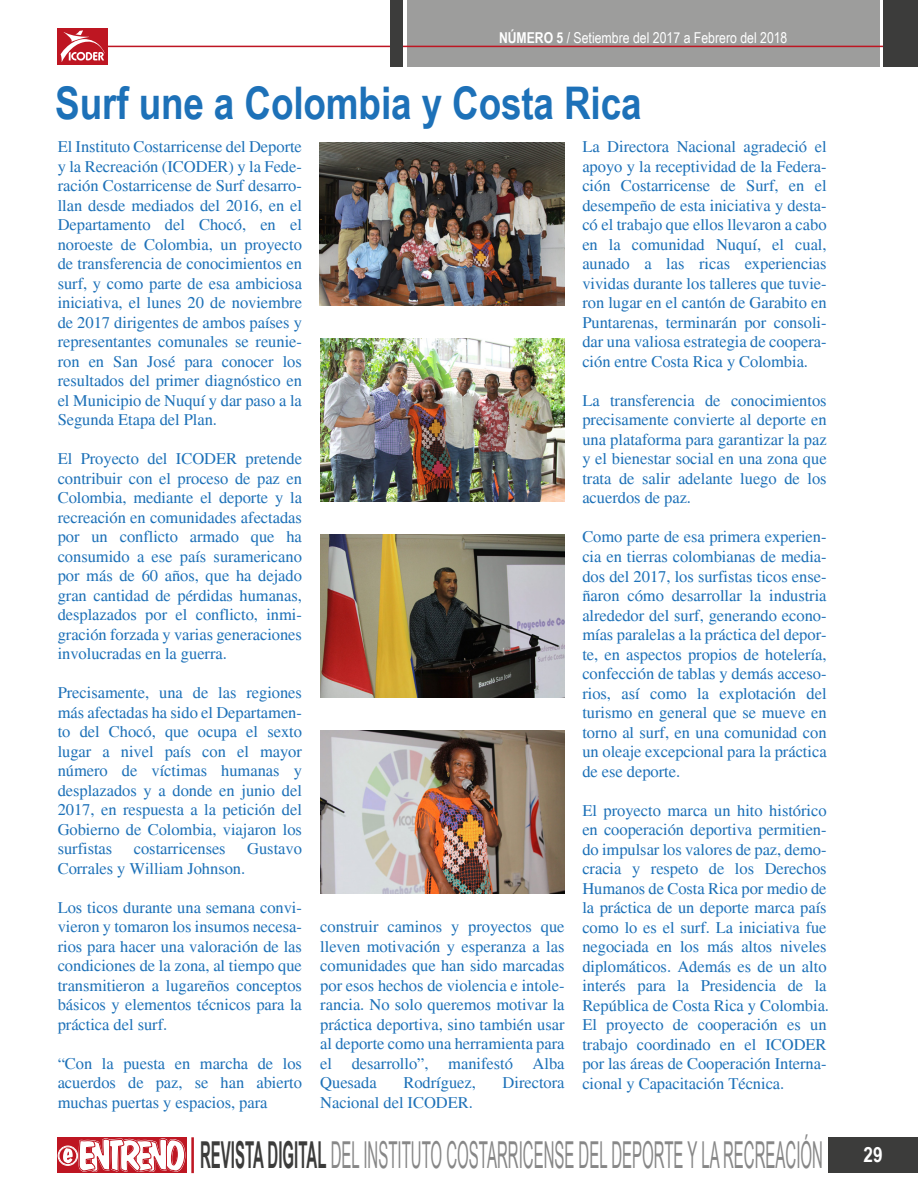
<style>
.page{position:relative;width:918px;height:1188px;background:#fff}
.page>*{position:absolute;margin:0;border:0;box-sizing:border-box;transform-origin:0 0}
.t1{font:700 45px "Arial Narrow";letter-spacing:-.005em;color:#1d71b8}
.t2{font:37.2px "Arial Narrow";color:#878787;scale:.49 1}
.t3{font:16.5px/19.5px "Times";letter-spacing:-.005em;color:#1d71b8;text-align:justify}
.t4{font:15px "Arial Narrow";color:#fff}
.s1{font-weight:700}
.s2{font-weight:700;color:#3c3c3b}
</style>
<div class="page">
<div style="left:407px;top:0;width:472px;height:67px;background:#9d9d9c"></div>
<svg style="left:57px;top:1137px;width:6px;height:36px"></svg>
<svg style="left:63px;top:1137px;width:123px;height:36px"></svg>
<div style="left:58px;top:1146px;width:20px;height:20px;border:1px solid #fff;border-radius:50%"></div>
<div style="left:59px;top:1147px;width:18px;height:18px;border:1px solid #fff;border-radius:50%"></div>
<hr style="left:191px;top:1137px;width:3px;height:36px;background:#be1622">
<div style="left:828px;top:1137px;width:90px;height:36px;background:#3c3c3b"></div>
<hr style="left:60px;top:46px;width:858px;height:1px;background:#be1622">
<div style="left:58px;top:28px;width:50px;height:37px;background:#be1622"></div>
<svg style="left:61px;top:30px;width:44px;height:32px"></svg>
<div style="left:883px;top:0;width:35px;height:67px;background:#3c3c3b"></div>
<div style="left:390px;top:0;width:13px;height:67px;background:#3c3c3b"></div>
<img style="left:320px;top:143px;width:245px;height:163px">
<img style="left:320px;top:339px;width:245px;height:163px">
<img style="left:320px;top:535px;width:245px;height:163px">
<img style="left:320px;top:730px;width:245px;height:163px">
<p class="t4" style="left:499px;top:27px;width:290px"><span class="s1">NÚMERO 5</span> / Setiembre del 2017 a Febrero del 2018</p>
<h1 class="t1" style="left:55px;top:69px;width:588px">Surf une a Colombia y Costa Rica</h1>
<p class="t3" style="left:58px;top:137px;width:246px">El Instituto Costarricense del Deporte y la Recreación (ICODER) y la Fede&shy;ración Costarricense de Surf desarro&shy;llan desde mediados del 2016, en el Departamento del Chocó, en el noroeste de Colombia, un proyecto de transferencia de conocimientos en surf, y como parte de esa ambiciosa iniciativa, el lunes 20 de noviembre de 2017 dirigentes de ambos países y representantes comunales se reunie&shy;ron en San José para conocer los resultados del primer diagnóstico en el Municipio de Nuquí y dar paso a la Segunda Etapa del Plan.</p>
<p class="t3" style="left:58px;top:449px;width:246px">El Proyecto del ICODER pretende contribuir con el proceso de paz en Colombia, mediante el deporte y la recreación en comunidades afectadas por un conflicto armado que ha consumido a ese país suramericano por más de 60 años, que ha dejado gran cantidad de pérdidas humanas, desplazados por el conflicto, inmi&shy;gración forzada y varias generaciones involucradas en la guerra.</p>
<p class="t3" style="left:58px;top:683px;width:246px">Precisamente, una de las regiones más afectadas ha sido el Departamen&shy;to del Chocó, que ocupa el sexto lugar a nivel país con el mayor número de víctimas humanas y desplazados y a donde en junio del 2017, en respuesta a la petición del Gobierno de Colombia, viajaron los surfistas</p>
<p class="t3" style="left:582px;top:137px;width:246px">La Directora Nacional agradeció el apoyo y la receptividad de la Federa&shy;ción Costarricense de Surf, en el desempeño de esta iniciativa y desta&shy;có el trabajo que ellos llevaron a cabo en la comunidad Nuquí, el cual, aunado a las ricas experiencias vividas durante los talleres que tuvie&shy;ron lugar en el cantón de Garabito en Puntarenas, terminarán por consoli&shy;dar una valiosa estrategia de coopera&shy;ción entre Costa Rica y Colombia.</p>
<p class="t3" style="left:582px;top:391px;width:246px">La transferencia de conocimientos precisamente convierte al deporte en una plataforma para garantizar la paz y el bienestar social en una zona que trata de salir adelante luego de los acuerdos de paz.</p>
<p class="t3" style="left:582px;top:527px;width:246px">Como parte de esa primera experien&shy;cia en tierras colombianas de media&shy;dos del 2017, los surfistas ticos ense&shy;ñaron cómo desarrollar la industria alrededor del surf, generando econo&shy;mías paralelas a la práctica del depor&shy;te, en aspectos propios de hotelería, confección de tablas y demás acceso&shy;rios, así como la explotación del turismo en general que se mueve en torno al surf, en una comunidad con un oleaje excepcional para la práctica de ese deporte.</p>
<p class="t3" style="left:582px;top:800px;width:248px;text-align:left">El proyecto marca un hito histórico en cooperación deportiva permitien&shy;do impulsar los valores de paz, demo&shy;cracia y respeto de los Derechos Humanos de Costa Rica por medio de la práctica de un deporte marca país como lo es el surf. La iniciativa fue negociada en los más altos niveles diplomáticos. Además es de un alto interés para la Presidencia de la República de Costa Rica y Colombia.<br>El proyecto de cooperación es un trabajo coordinado en el ICODER por las áreas de Cooperación Interna&shy;cional y Capacitación Técnica.</p>
<p class="t3" style="left:134px;top:839px;width:93px">costarricenses</p>
<p class="t3" style="left:247px;top:839px;width:56px">Gustavo</p>
<p class="t3" style="left:58px;top:859px;width:189px">Corrales y William Johnson.</p>
<p class="t3" style="left:58px;top:898px;width:246px">Los ticos durante una semana convi&shy;vieron y tomaron los insumos necesa&shy;rios para hacer una valoración de las condiciones de la zona, al tiempo que transmitieron a lugareños conceptos básicos y elementos técnicos para la práctica del surf.</p>
<p class="t3" style="left:58px;top:1054px;width:246px">“Con la puesta en marcha de los acuerdos de paz, se han abierto muchas puertas y espacios, para</p>
<p class="t3" style="left:320px;top:917px;width:246px">construir caminos y proyectos que lleven motivación y esperanza a las comunidades que han sido marcadas por esos hechos de violencia e intole&shy;rancia. No solo queremos motivar la práctica deportiva, sino también usar al deporte como una herramienta para el desarrollo”, manifestó Alba Quesada</p>
<p class="t3" style="left:404px;top:1073px;width:74px">Rodríguez,</p>
<p class="t3" style="left:503px;top:1073px;width:63px">Directora</p>
<p class="t3" style="left:320px;top:1093px;width:154px">Nacional del ICODER.</p>
<h2 class="t2" style="left:200px;top:1128px;width:1394px"><span class="s2">REVISTA DIGITAL</span> DEL INSTITUTO COSTARRICENSE DEL DEPORTE Y LA RECREACIÓN <sup>29</sup></h2>
</div>
